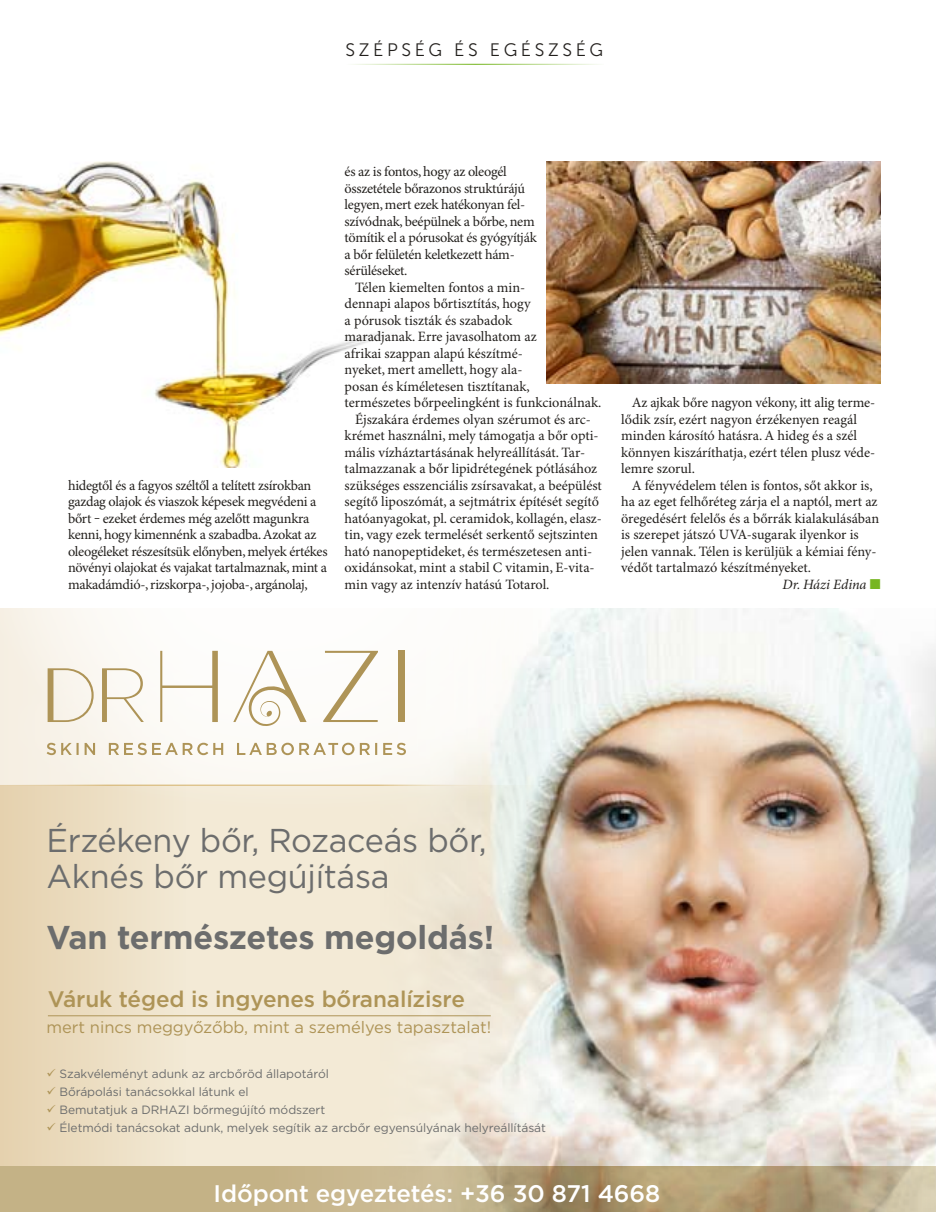
<style>
.page{position:relative;width:936px;height:1212px;background:#fff}
.page>*{position:absolute;margin:0;border:0;box-sizing:border-box;transform-origin:0 0}
.t1{font:33px/36px "Gotham";letter-spacing:-.01em;color:#6c6d6d}
.t2{font:700 33px "Gotham";letter-spacing:-.005em;color:#6c6d6d}
.t3{font:500 24px "Gotham";letter-spacing:-.005em;color:#fff}
.t4{font:500 22.5px "Gotham";letter-spacing:-.005em;color:#ae9457}
.t5{font:18px "Museo Sans 300";letter-spacing:.2em;color:#23201d}
.t6{font:16.5px "Gotham";letter-spacing:-.005em;color:#ae9457}
.t7{font:14.25px/16.5px "Minion Pro";letter-spacing:-.005em;color:#23201d}
.t8{font:italic 14.25px "Minion Pro";letter-spacing:-.005em;color:#23201d}
.t9{font:12px "Gotham";letter-spacing:-.005em;color:#6c6d6d}
.s1{color:#77b622}
.s2{color:#ae9457}
</style>
<div class="page">
<img style="left:0;top:162px;width:384px;height:305px">
<hr style="left:344px;top:64px;width:260px;height:1px;background:#77b622">
<div style="left:0;top:608px;width:935px;height:592px;background:#f3ead6"></div>
<div style="left:0;top:608px;width:186px;height:591px;background:linear-gradient(to right,#e5d1ae,#f2e9d5)"></div>
<div style="left:0;top:608px;width:651px;height:177px;background:linear-gradient(to bottom,#fbf8f2,#f7f2e8)"></div>
<hr style="left:0;top:785px;width:519px;height:1px;background:#d0aa5c">
<img style="left:217px;top:608px;width:718px;height:558px">
<svg style="left:0;top:1166px;width:935px;height:46px;background:#bba981"></svg>
<hr style="left:48px;top:1015px;width:443px;height:1px;background:#ae9457">
<svg style="left:47px;top:743px;width:359px;height:12px;background:#e2d8c1"></svg>
<svg style="left:48px;top:668px;width:46px;height:54px;background:#e9e0cd"></svg>
<svg style="left:102px;top:668px;width:42px;height:54px;background:#eae2d1"></svg>
<svg style="left:233px;top:651px;width:73px;height:75px;background:#f0ebdf"></svg>
<svg style="left:323px;top:651px;width:55px;height:71px;background:#efe9dd"></svg>
<div style="left:399px;top:651px;width:6px;height:71px;background:#ae9457"></div>
<svg style="left:160px;top:651px;width:58px;height:71px;background:#efeade"></svg>
<img style="left:546px;top:162px;width:334px;height:222px">
<p class="t5" style="left:345px;top:40px;width:259px">SZÉPSÉG ÉS EGÉSZSÉG</p>
<p class="t7" style="left:68px;top:477px;width:261px">hidegtől és a fagyos széltől a telített zsírokban gazdag olajok és viaszok képesek megvédeni a bőrt ‒ ezeket érdemes még azelőtt magunkra kenni, hogy kimennénk a szabadba. Azokat az oleogéleket részesítsük előnyben, melyek értékes növényi olajokat és vajakat tartalmaznak, mint a makadámdió-, rizskorpa-, jojoba-, argánolaj,</p>
<p class="t7" style="left:344px;top:164px;width:194px">és az is fontos, hogy az oleogél összetétele bőrazonos struktúrájú legyen, mert ezek hatékonyan fel&shy;szívódnak, beépülnek a bőrbe, nem tömítik el a pórusokat és gyógyítják a bőr felületén keletkezett hám&shy;sérüléseket.</p>
<p class="t7" style="left:355px;top:279px;width:171px">Télen kiemelten fontos a min-</p>
<p class="t7" style="left:344px;top:296px;width:188px">dennapi alapos bőrtisztítás, hogy</p>
<p class="t7" style="left:344px;top:312px;width:169px">a pórusok tiszták és szabadok</p>
<p class="t7" style="left:344px;top:329px;width:193px">maradjanak. Erre javasolhatom az</p>
<p class="t7" style="left:344px;top:345px;width:180px">afrikai szappan alapú készítmé-</p>
<p class="t7" style="left:344px;top:362px;width:179px">nyeket, mert amellett, hogy ala-</p>
<p class="t7" style="left:344px;top:378px;width:187px">posan és kíméletesen tisztítanak,</p>
<p class="t7" style="left:344px;top:395px;width:258px">természetes bőrpeelingként is funkcionálnak.</p>
<p class="t7" style="left:355px;top:411px;width:237px">Éjszakára érdemes olyan szérumot és arc-</p>
<p class="t7" style="left:344px;top:428px;width:255px">krémet használni, mely támogatja a bőr opti-</p>
<p class="t7" style="left:344px;top:444px;width:242px">mális vízháztartásának helyreállítását. Tar-</p>
<p class="t7" style="left:344px;top:461px;width:254px">talmazzanak a bőr lipidrétegének pótlásához</p>
<p class="t7" style="left:344px;top:477px;width:259px">szükséges esszenciális zsírsavakat, a beépülést</p>
<p class="t7" style="left:344px;top:494px;width:256px">segítő liposzómát, a sejtmátrix építését segítő</p>
<p class="t7" style="left:344px;top:510px;width:259px">hatóanyagokat, pl. ceramidok, kollagén, elasz-</p>
<p class="t7" style="left:344px;top:527px;width:255px">tin, vagy ezek termelését serkentő sejtszinten</p>
<p class="t7" style="left:344px;top:543px;width:249px">ható nanopeptideket, és természetesen anti-</p>
<p class="t7" style="left:344px;top:560px;width:251px">oxidánsokat, mint a stabil C vitamin, E-vita-</p>
<p class="t7" style="left:344px;top:576px;width:206px">min vagy az intenzív hatású Totarol.</p>
<p class="t7" style="left:621px;top:395px;width:255px;text-indent:11px">Az ajkak bőre nagyon vékony, itt alig terme&shy;lődik zsír, ezért nagyon érzékenyen reagál minden károsító hatásra. A hideg és a szél könnyen kiszáríthatja, ezért télen plusz véde&shy;lemre szorul.</p>
<p class="t7" style="left:631px;top:477px;width:242px">A fényvédelem télen is fontos, sőt akkor is,</p>
<p class="t7" style="left:621px;top:494px;width:258px">ha az eget felhőréteg zárja el a naptól, mert az</p>
<p class="t7" style="left:621px;top:510px;width:259px">öregedésért felelős és a bőrrák kialakulásában</p>
<p class="t7" style="left:621px;top:527px;width:239px">is szerepet játszó UVA-sugarak ilyenkor is</p>
<p class="t7" style="left:621px;top:543px;width:257px">jelen vannak. Télen is kerüljük a kémiai fény-</p>
<p class="t7" style="left:621px;top:560px;width:191px">védőt tartalmazó készítményeket.</p>
<p class="t8" style="left:782px;top:576px;width:99px">Dr. Házi Edina <span class="s1">■</span></p>
<h1 class="t1" style="left:47px;top:821px;width:441px">Érzékeny bőr, Rozaceás bőr,<br>Aknés bőr megújítása</h1>
<h1 class="t2" style="left:47px;top:915px;width:449px">Van természetes megoldás!</h1>
<h3 class="t4" style="left:48px;top:984px;width:418px">Váruk téged is ingyenes bőranalízisre</h3>
<p class="t6" style="left:47px;top:1016px;width:446px">mert nincs meggyőzőbb, mint a személyes tapasztalat!</p>
<p class="t9" style="left:47px;top:1066px;width:284px"><span class="s2">✓</span> Szakvéleményt adunk az arcbőröd állapotáról</p>
<p class="t9" style="left:47px;top:1084px;width:203px"><span class="s2">✓</span> Bőrápolási tanácsokkal látunk el</p>
<p class="t9" style="left:47px;top:1102px;width:280px"><span class="s2">✓</span> Bemutatjuk a DRHAZI bőrmegújító módszert</p>
<p class="t9" style="left:47px;top:1120px;width:501px"><span class="s2">✓</span> Életmódi tanácsokat adunk, melyek segítik az arcbőr egyensúlyának helyreállítását</p>
<h2 class="t3" style="left:213px;top:1177px;width:448px">Időpont egyeztetés: +36 30 871 4668</h2>
</div>
